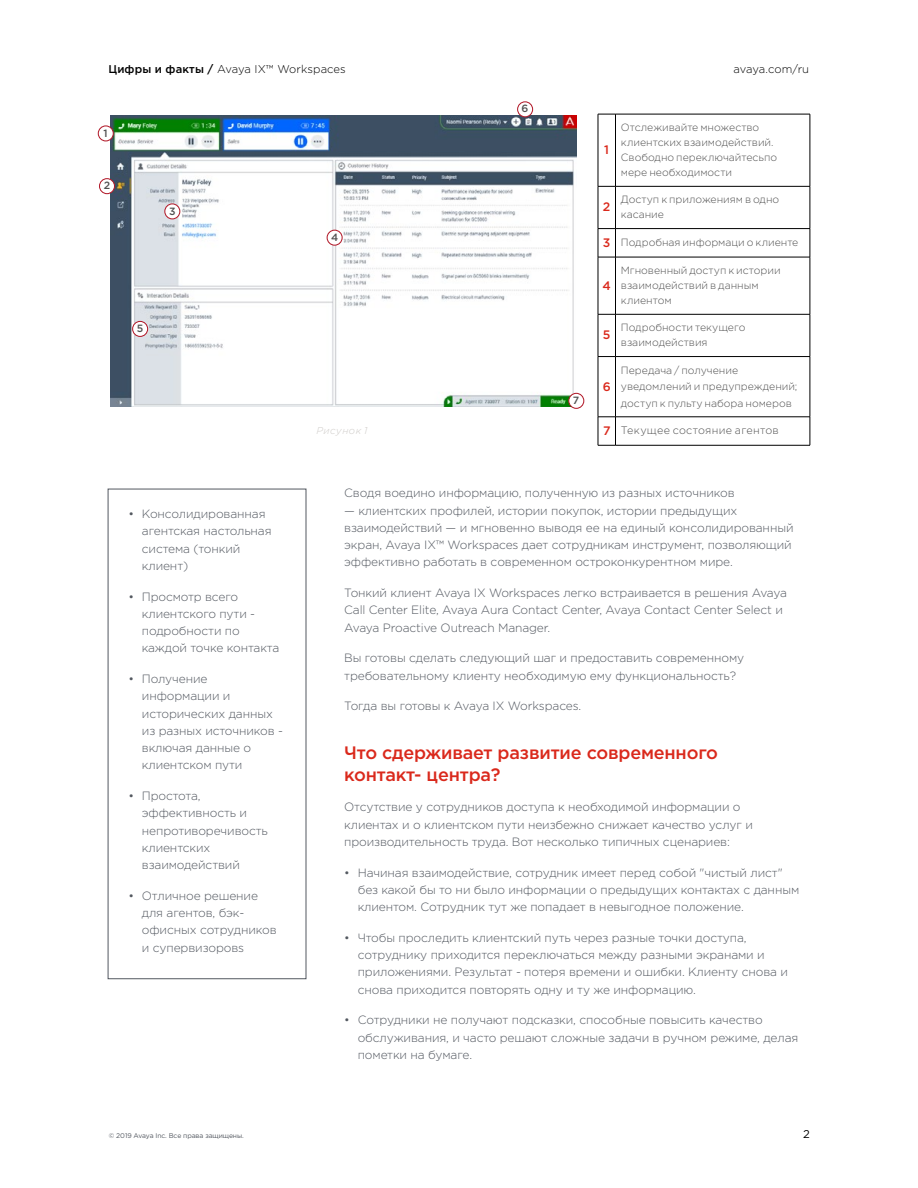
<style>
.page{position:relative;width:918px;height:1188px;background:#fff}
.page>*{position:absolute;margin:0;border:0;box-sizing:border-box;transform-origin:0 0}
.t1{font:500 18px/21.6px "Gotham Pro";letter-spacing:-.01em;color:#da291c}
.t2{font:500 12.3px "Gotham Pro";color:#da291c}
.t3{font:300 12px/17.2px "Gotham Pro";letter-spacing:-.01em;color:#535860}
.t4{font:300 11.25px "Gotham Pro";letter-spacing:-.005em;color:#000}
.t5{font:11.25px "Gotham Pro";color:#000}
.t6{font:300 10.8px "Gotham Pro";letter-spacing:.025em;color:#505050}
.t7{font:300 10.5px/15px "Gotham Pro";color:#505050}
.t8{font:500 10.5px "Gotham Pro";color:#505050}
.t9{font:italic 300 9.9px "Gotham Pro";letter-spacing:.05em;color:#cecbc8}
.t10{font:6.75px "Gotham Pro";letter-spacing:-.01em;color:#535860}
.s1{font-weight:500}
.s2{font-weight:500;font-size:12.3px;color:#da291c}
</style>
<div class="page">
<img style="left:111px;top:115px;width:465px;height:291px">
<div style="left:98px;top:126px;width:15px;height:15px;background:#fff;border-radius:50%"></div>
<div style="left:98px;top:125px;width:16px;height:16px;border:1px solid #b21a2a;border-radius:50%"></div>
<div style="left:100px;top:179px;width:15px;height:15px;background:#fff;border-radius:50%"></div>
<div style="left:99px;top:178px;width:16px;height:16px;border:1px solid #b21a2a;border-radius:50%"></div>
<div style="left:165px;top:204px;width:15px;height:15px;background:#fff;border-radius:50%"></div>
<div style="left:164px;top:203px;width:16px;height:16px;border:1px solid #b21a2a;border-radius:50%"></div>
<div style="left:133px;top:321px;width:15px;height:15px;background:#fff;border-radius:50%"></div>
<div style="left:132px;top:321px;width:16px;height:16px;border:1px solid #b21a2a;border-radius:50%"></div>
<div style="left:327px;top:230px;width:15px;height:15px;background:#fff;border-radius:50%"></div>
<div style="left:327px;top:230px;width:16px;height:16px;border:1px solid #b21a2a;border-radius:50%"></div>
<div style="left:517px;top:101px;width:16px;height:16px;border:1px solid #b21a2a;border-radius:50%"></div>
<div style="left:569px;top:393px;width:15px;height:15px;background:#fff;border-radius:50%"></div>
<div style="left:568px;top:393px;width:16px;height:16px;border:1px solid #b21a2a;border-radius:50%"></div>
<svg style="left:599px;top:114px;width:16px;height:1px"></svg>
<hr style="left:598px;top:114px;width:1px;height:72px;background:#000">
<hr style="left:615px;top:114px;width:195px;height:1px;background:#000">
<hr style="left:615px;top:114px;width:1px;height:72px;background:#000">
<hr style="left:810px;top:114px;width:1px;height:72px;background:#000">
<svg style="left:599px;top:186px;width:16px;height:1px"></svg>
<hr style="left:598px;top:186px;width:1px;height:42px;background:#000">
<hr style="left:615px;top:186px;width:195px;height:1px;background:#000">
<hr style="left:615px;top:186px;width:1px;height:42px;background:#000">
<hr style="left:810px;top:186px;width:1px;height:42px;background:#000">
<hr style="left:615px;top:228px;width:195px;height:1px;background:#000">
<svg style="left:810px;top:229px;width:1px;height:28px"></svg>
<svg style="left:598px;top:228px;width:18px;height:30px"></svg>
<hr style="left:598px;top:257px;width:1px;height:57px;background:#000">
<hr style="left:615px;top:257px;width:195px;height:1px;background:#000">
<hr style="left:615px;top:257px;width:1px;height:57px;background:#000">
<hr style="left:810px;top:257px;width:1px;height:57px;background:#000">
<svg style="left:599px;top:314px;width:16px;height:1px"></svg>
<hr style="left:598px;top:314px;width:1px;height:42px;background:#000">
<hr style="left:615px;top:314px;width:195px;height:1px;background:#000">
<hr style="left:615px;top:314px;width:1px;height:42px;background:#000">
<hr style="left:810px;top:314px;width:1px;height:42px;background:#000">
<svg style="left:598px;top:356px;width:17px;height:1px"></svg>
<hr style="left:598px;top:357px;width:1px;height:60px;background:#000">
<hr style="left:615px;top:356px;width:195px;height:1px;background:#000">
<hr style="left:615px;top:357px;width:1px;height:60px;background:#000">
<hr style="left:810px;top:357px;width:1px;height:60px;background:#000">
<hr style="left:615px;top:417px;width:195px;height:1px;background:#000">
<svg style="left:810px;top:417px;width:1px;height:28px"></svg>
<svg style="left:598px;top:417px;width:18px;height:29px"></svg>
<hr style="left:615px;top:445px;width:195px;height:1px;background:#000">
<p class="t4" style="left:109px;top:63px;width:239px"><span class="s1">Цифры и факты /</span> Avaya IX™ Workspaces</p>
<p class="t4" style="left:733px;top:63px;width:77px">avaya.com/ru</p>
<p class="t8" style="left:103px;top:127px;width:6px">1</p>
<p class="t8" style="left:104px;top:180px;width:8px">2</p>
<p class="t8" style="left:169px;top:205px;width:8px">3</p>
<p class="t8" style="left:137px;top:322px;width:8px">5</p>
<p class="t3" style="left:142px;top:505px;width:131px;text-indent:-14px">• Консолидированная агентская настольная система (тонкий клиент)</p>
<p class="t3" style="left:142px;top:588px;width:139px;text-indent:-14px">• Просмотр всего клиентского пути - подробности по каждой точке контакта</p>
<p class="t3" style="left:142px;top:670px;width:143px;text-indent:-14px">• Получение информации и исторических данных из разных источников - включая данные о клиентском пути</p>
<p class="t3" style="left:142px;top:787px;width:128px;text-indent:-14px">• Простота, эффективность и непротиворечивость клиентских взаимодействий</p>
<p class="t3" style="left:142px;top:887px;width:136px;text-indent:-14px">• Отличное решение для агентов, бэк&shy;офисных сотрудников и супервизоровs</p>
<p class="t10" style="left:109px;top:1132px;width:137px">© 2019 Avaya Inc. Все права защищены.</p>
<p class="t8" style="left:331px;top:231px;width:9px">4</p>
<p class="t8" style="left:522px;top:103px;width:8px">6</p>
<p class="t8" style="left:573px;top:395px;width:8px">7</p>
<p class="t2" style="left:604px;top:143px;width:6px">1</p>
<p class="t7" style="left:621px;top:120px;width:158px">Отслеживайте множество клиентских взаимодействий.<br>Свободно переключайтесьпо мере необходимости</p>
<p class="t2" style="left:603px;top:200px;width:9px">2</p>
<p class="t7" style="left:621px;top:192px;width:160px">Доступ к приложениям в одно касание</p>
<p class="t7" style="left:603px;top:235px;width:197px"><span class="s2">3</span> Подробная информаци о клиенте</p>
<p class="t2" style="left:603px;top:278px;width:10px">4</p>
<p class="t7" style="left:621px;top:263px;width:161px">Мгновенный доступ к истории взаимодействий в данным клиентом</p>
<p class="t2" style="left:603px;top:328px;width:9px">5</p>
<p class="t7" style="left:621px;top:320px;width:126px">Подробности текущего взаимодействия</p>
<p class="t2" style="left:603px;top:379px;width:10px">6</p>
<p class="t7" style="left:621px;top:362px;width:178px;line-height:16.5px">Передача / получение уведомлений и предупреждений; доступ к пульту набора номеров</p>
<p class="t9" style="left:317px;top:425px;width:52px">Рисунок 1</p>
<p class="t6" style="left:603px;top:425px;width:177px"><span class="s2">7</span> Текущее состояние агентов</p>
<p class="t3" style="left:344px;top:485px;width:392px">Сводя воедино информацию, полученную из разных источников</p>
<p class="t3" style="left:344px;top:502px;width:451px">— клиентских профилей, истории покупок, истории предыдущих взаимодействий — и мгновенно выводя ее на единый консолидированный экран, Avaya IX™ Workspaces дает сотрудникам инструмент, позволяющий эффективно работать в современном остроконкурентном мире.</p>
<p class="t3" style="left:344px;top:584px;width:444px">Тонкий клиент Avaya IX Workspaces легко встраивается в решения Avaya<br>Call Center Elite, Avaya Aura Contact Center, Avaya Contact Center Select и<br>Avaya Proactive Outreach Manager.</p>
<p class="t3" style="left:344px;top:650px;width:402px">Вы готовы сделать следующий шаг и предоставить современному требовательному клиенту необходимую ему функциональность?</p>
<p class="t3" style="left:344px;top:698px;width:239px">Тогда вы готовы к Avaya IX Workspaces.</p>
<h1 class="t1" style="left:344px;top:741px;width:375px">Что сдерживает развитие современного контакт- центра?</h1>
<p class="t3" style="left:344px;top:799px;width:410px">Отсутствие у сотрудников доступа к необходимой информации о клиентах и о клиентском пути неизбежно снижает качество услуг и производительность труда. Вот несколько типичных сценариев:</p>
<p class="t3" style="left:358px;top:864px;width:443px;text-indent:-14px">• Начиная взаимодействие, сотрудник имеет перед собой "чистый лист" без какой бы то ни было информации о предыдущих контактах с данным клиентом. Сотрудник тут же попадает в невыгодное положение.</p>
<p class="t3" style="left:358px;top:929px;width:432px;text-indent:-14px">• Чтобы проследить клиентский путь через разные точки доступа, сотруднику приходится переключаться между разными экранами и приложениями. Результат - потеря времени и ошибки. Клиенту снова и снова приходится повторять одну и ту же информацию.</p>
<p class="t3" style="left:358px;top:1012px;width:442px;text-indent:-14px">• Сотрудники не получают подсказки, способные повысить качество обслуживания, и часто решают сложные задачи в ручном режиме, делая пометки на бумаге.</p>
<p class="t5" style="left:803px;top:1128px;width:8px">2</p>
</div>
